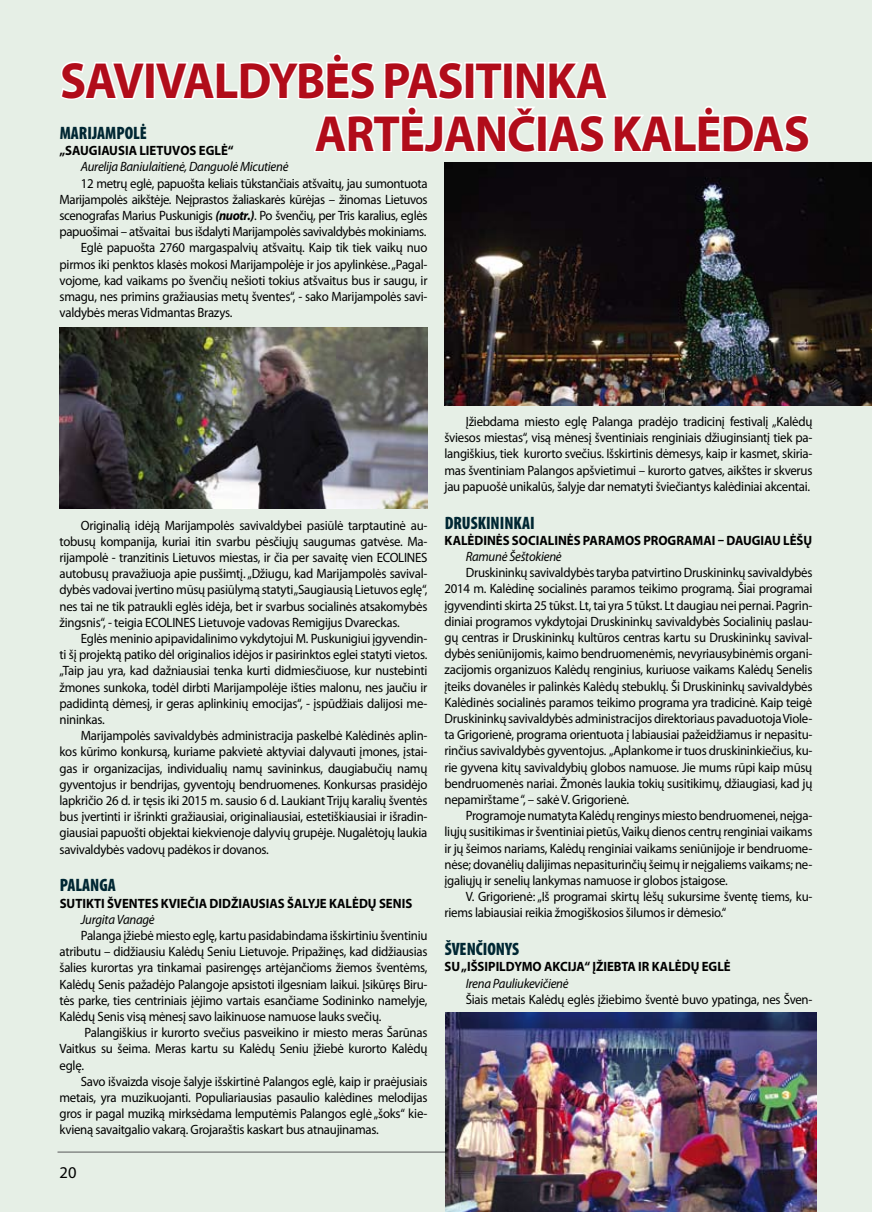
<style>
.page{position:relative;width:872px;height:1212px;background:#e6efe6}
.page>*{position:absolute;margin:0;border:0;box-sizing:border-box;transform-origin:0 0}
.t1{font:700 51px "Myriad Pro";letter-spacing:-.02em;color:#b10c1a;scale:.95 1}
.t2{font:900 condensed 18px "Myriad Pro";color:#002733;scale:.95 1}
.t3{font:16.5px "Myriad Pro";color:#000}
.t4{font:13.5px/16.2px "Myriad Pro";letter-spacing:-.02em;color:#000;text-align:justify;scale:.95 1}
.t5{font:700 13.5px "Myriad Pro";color:#000;scale:.95 1}
.t6{font:italic 13.5px "Myriad Pro";letter-spacing:-.02em;color:#000;scale:.95 1}
.s1{font-weight:700;font-style:italic}
</style>
<div class="page">
<hr style="left:57px;top:1152px;width:753px;height:1px;background:#58585a">
<svg style="left:60px;top:53px;width:750px;height:100px"></svg>
<img style="left:60px;top:328px;width:367px;height:181px">
<img style="left:444px;top:162px;width:428px;height:243px">
<img style="left:446px;top:1013px;width:370px;height:199px">
<h1 class="t1" style="left:60px;top:47px;width:56px">SAVIVALD</h1>
<h1 class="t1" style="left:269px;top:47px;width:169px">YBĖS PASITI</h1>
<h1 class="t1" style="left:514px;top:47px;width:66px">NKA</h1>
<h2 class="t2" style="left:60px;top:121px;width:11px">MA</h2>
<h2 class="t2" style="left:79px;top:121px;width:73px">RIJAMPOLĖ</h2>
<p class="t5" style="left:89px;top:142px;width:17px">GIAUSIA</p>
<p class="t5" style="left:139px;top:142px;width:28px">LIETUVOS</p>
<p class="t5" style="left:199px;top:142px;width:38px">EGLĖ“</p>
<p class="t5" style="left:60px;top:142px;width:23px">„SAU</p>
<h1 class="t1" style="left:315px;top:100px;width:458px">ARTĖJANČIAS KALĖDAS</h1>
<p class="t6" style="left:81px;top:158px;width:220px">Aurelija Baniulaitienė, Danguolė Micutienė</p>
<p class="t4" style="left:81px;top:175px;width:366px">12 metrų eglė, papuošta keliais tūkstančiais atšvaitų, jau sumontuota</p>
<p class="t4" style="left:60px;top:191px;width:389px">Marijampolės aikštėje. Neįprastos žaliaskarės kūrėjas – žinomas Lietuvos</p>
<p class="t4" style="left:60px;top:207px;width:389px">scenografas Marius Puskunigis <span class="s1">(nuotr.)</span>. Po švenčių, per Tris karalius, eglės</p>
<p class="t4" style="left:60px;top:223px;width:388px">papuošimai – atšvaitai bus išdalyti Marijampolės savivaldybės mokiniams.</p>
<p class="t4" style="left:81px;top:239px;width:366px">Eglė papuošta 2760 margaspalvių atšvaitų. Kaip tik tiek vaikų nuo</p>
<p class="t4" style="left:60px;top:256px;width:389px">pirmos iki penktos klasės mokosi Marijampolėje ir jos apylinkėse. „Pagal-</p>
<p class="t4" style="left:60px;top:272px;width:389px">vojome, kad vaikams po švenčių nešioti tokius atšvaitus bus ir saugu, ir</p>
<p class="t4" style="left:60px;top:288px;width:389px">smagu, nes primins gražiausias metų šventes“, - sako Marijampolės savi-</p>
<p class="t4" style="left:60px;top:304px;width:184px">valdybės meras Vidmantas Brazys.</p>
<p class="t4" style="left:60px;top:517px;width:389px;text-indent:21px">Originalią idėją Marijampolės savivaldybei pasiūlė tarptautinė au&shy;tobusų kompanija, kuriai itin svarbu pėsčiųjų saugumas gatvėse. Ma&shy;rijampolė - tranzitinis Lietuvos miestas, ir čia per savaitę vien ECOLINES autobusų pravažiuoja apie pusšimtį. „Džiugu, kad Marijampolės savival&shy;dybės vadovai įvertino mūsų pasiūlymą statyti „Saugiausią Lietuvos eglę“, nes tai ne tik patraukli eglės idėja, bet ir svarbus socialinės atsakomybės žingsnis“, - teigia ECOLINES Lietuvoje vadovas Remigijus Dvareckas.</p>
<p class="t4" style="left:60px;top:630px;width:389px;text-indent:21px">Eglės meninio apipavidalinimo vykdytojui M. Puskunigiui įgyvendin&shy;ti šį projektą patiko dėl originalios idėjos ir pasirinktos eglei statyti vietos. „Taip jau yra, kad dažniausiai tenka kurti didmiesčiuose, kur nustebinti žmones sunkoka, todėl dirbti Marijampolėje išties malonu, nes jaučiu ir padidintą dėmesį, ir geras aplinkinių emocijas“, - įspūdžiais dalijosi me&shy;nininkas.</p>
<p class="t4" style="left:60px;top:727px;width:389px;text-indent:21px">Marijampolės savivaldybės administracija paskelbė Kalėdinės aplin&shy;kos kūrimo konkursą, kuriame pakvietė aktyviai dalyvauti įmones, įstai&shy;gas ir organizacijas, individualių namų savininkus, daugiabučių namų gyventojus ir bendrijas, gyventojų bendruomenes. Konkursas prasidėjo lapkričio 26 d. ir tęsis iki 2015 m. sausio 6 d. Laukiant Trijų karalių šventės bus įvertinti ir išrinkti gražiausiai, originaliausiai, estetiškiausiai ir išradin&shy;giausiai papuošti objektai kiekvienoje dalyvių grupėje. Nugalėtojų laukia savivaldybės vadovų padėkos ir dovanos.</p>
<h2 class="t2" style="left:60px;top:874px;width:60px">PALANGA</h2>
<p class="t5" style="left:60px;top:894px;width:15px">SUTIKTI</p>
<p class="t5" style="left:107px;top:894px;width:147px">ŠVENTES KVI EČIA DIDŽIAUSIAS</p>
<p class="t5" style="left:287px;top:894px;width:127px">ŠALYJE KALĖDŲ SENIS</p>
<p class="t6" style="left:81px;top:911px;width:79px">Jurgita Vanagė</p>
<p class="t4" style="left:60px;top:927px;width:389px;text-indent:21px">Palanga įžiebė miesto eglę, kartu pasidabindama išskirtiniu šventiniu atributu – didžiausiu Kalėdų Seniu Lietuvoje. Pripažinęs, kad didžiausias šalies kurortas yra tinkamai pasirengęs artėjančioms žiemos šventėms, Kalėdų Senis pažadėjo Palangoje apsistoti ilgesniam laikui. Įsikūręs Biru&shy;tės parke, ties centriniais įėjimo vartais esančiame Sodininko namelyje, Kalėdų Senis visą mėnesį savo laikinuose namuose lauks svečių.</p>
<p class="t4" style="left:60px;top:1024px;width:389px;text-indent:25px">Palangiškius ir kurorto svečius pasveikino ir miesto meras Šarūnas Vaitkus su šeima. Meras kartu su Kalėdų Seniu įžiebė kurorto Kalėdų eglę.</p>
<p class="t4" style="left:60px;top:1073px;width:389px;text-indent:21px">Savo išvaizda visoje šalyje išskirtinė Palangos eglė, kaip ir praėjusiais metais, yra muzikuojanti. Populiariausias pasaulio kalėdines melodijas gros ir pagal muziką mirksėdama lemputėmis Palangos eglė „šoks“ kie&shy;kvieną savaitgalio vakarą. Grojaraštis kaskart bus atnaujinamas.</p>
<p class="t3" style="left:60px;top:1163px;width:18px">20</p>
<p class="t4" style="left:444px;top:413px;width:389px;text-indent:21px">Įžiebdama miesto eglę Palanga pradėjo tradicinį festivalį „Kalėdų šviesos miestas“, visą mėnesį šventiniais renginiais džiuginsiantį tiek pa&shy;langiškius, tiek kurorto svečius. Išskirtinis dėmesys, kaip ir kasmet, skiria&shy;mas šventiniam Palangos apšvietimui – kurorto gatves, aikštes ir skverus jau papuošė unikalūs, šalyje dar nematyti šviečiantys kalėdiniai akcentai.</p>
<h2 class="t2" style="left:445px;top:511px;width:96px">DRUSKININKAI</h2>
<p class="t5" style="left:444px;top:531px;width:103px">KALĖDI NĖS SOCIALI</p>
<p class="t5" style="left:558px;top:531px;width:187px">NĖS PARAMOS PROGRAMAI – DAU</p>
<p class="t5" style="left:752px;top:531px;width:65px">GIAU LĖŠŲ</p>
<p class="t6" style="left:466px;top:548px;width:103px">Ramunė Šeštokienė</p>
<p class="t4" style="left:444px;top:564px;width:389px;text-indent:21px">Druskininkų savivaldybės taryba patvirtino Druskininkų savivaldybės 2014 m. Kalėdinę socialinės paramos teikimo programą. Šiai programai įgyvendinti skirta 25 tūkst. Lt, tai yra 5 tūkst. Lt daugiau nei pernai. Pagrin&shy;diniai programos vykdytojai Druskininkų savivaldybės Socialinių paslau&shy;gų centras ir Druskininkų kultūros centras kartu su Druskininkų savival&shy;dybės seniūnijomis, kaimo bendruomenėmis, nevyriausybinėmis organi&shy;zacijomis organizuos Kalėdų renginius, kuriuose vaikams Kalėdų Senelis įteiks dovanėles ir palinkės Kalėdų stebuklų. Ši Druskininkų savivaldybės Kalėdinės socialinės paramos teikimo programa yra tradicinė. Kaip teigė Druskininkų savivaldybės administracijos direktoriaus pavaduotoja Viole&shy;ta Grigorienė, programa orientuota į labiausiai pažeidžiamus ir nepasitu&shy;rinčius savivaldybės gyventojus. „Aplankome ir tuos druskininkiečius, ku&shy;rie gyvena kitų savivaldybių globos namuose. Jie mums rūpi kaip mūsų bendruomenės nariai. Žmonės laukia tokių susitikimų, džiaugiasi, kad jų nepamirštame “, – sakė V. Grigorienė.</p>
<p class="t4" style="left:444px;top:807px;width:389px;text-indent:21px">Programoje numatyta Kalėdų renginys miesto bendruomenei, neįga&shy;liųjų susitikimas ir šventiniai pietūs, Vaikų dienos centrų renginiai vaikams ir jų šeimos nariams, Kalėdų renginiai vaikams seniūnijoje ir bendruome&shy;nėse; dovanėlių dalijimas nepasiturinčių šeimų ir neįgaliems vaikams; ne&shy;įgaliųjų ir senelių lankymas namuose ir globos įstaigose.</p>
<p class="t4" style="left:444px;top:888px;width:389px;text-indent:21px">V. Grigorienė: „Iš programai skirtų lėšų sukursime šventę tiems, ku&shy;riems labiausiai reikia žmogiškosios šilumos ir dėmesio.“</p>
<h2 class="t2" style="left:445px;top:938px;width:80px">ŠVENČIONYS</h2>
<p class="t5" style="left:444px;top:958px;width:303px">SU „IŠSI PILDYMO AKCIJA“ ĮŽIEBTA IR KALĖDŲ EGLĖ</p>
<p class="t6" style="left:466px;top:975px;width:110px">Irena Pauliukevičienė</p>
<p class="t4" style="left:466px;top:991px;width:366px">Šiais metais Kalėdų eglės įžiebimo šventė buvo ypatinga, nes Šven-</p>
</div>
